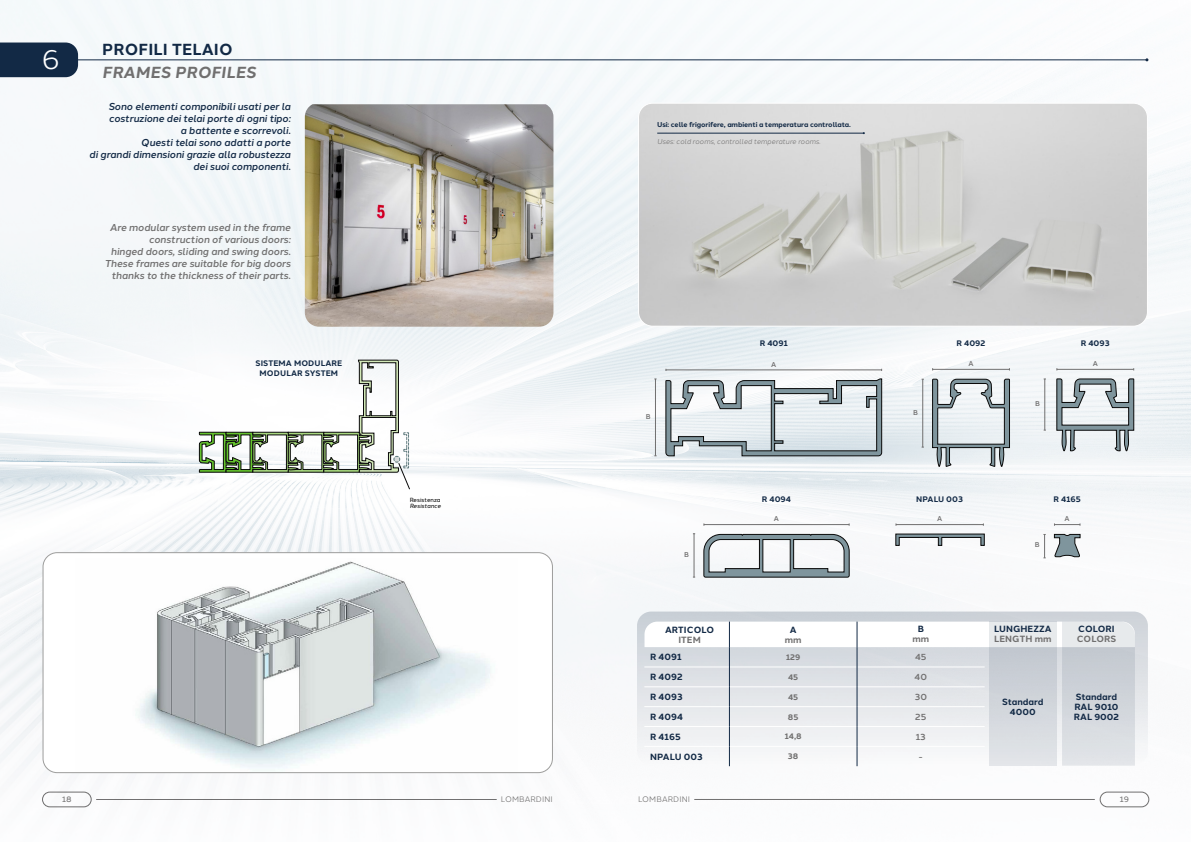
<style>
.page{position:relative;width:1191px;height:842px;background:#fff}
.page>*{position:absolute;margin:0;border:0;box-sizing:border-box;transform-origin:0 0}
.t1{font:27.5px "Halcom";color:#fff}
.t2{font:italic 700 16px "Halcom";letter-spacing:.01em;color:#706f6f}
.t3{font:700 16px "Halcom";letter-spacing:.01em;color:#122945}
.t4{font:italic 500 10px/12px "Halcom";letter-spacing:-.01em;color:#122945;text-align:right}
.t5{font:italic 500 10px/12px "Halcom";letter-spacing:-.01em;color:#706f6f;text-align:right}
.t6{font:700 9px/10px "Halcom";color:#122945;text-align:center}
.t7{font:700 9px "Halcom";letter-spacing:.01em;color:#706f6f}
.t8{font:500 9px "Halcom";color:#706f6f}
.t9{font:700 8px/9.6px "Halcom";letter-spacing:.01em;color:#122945;text-align:center}
.t10{font:8px "Halcom";letter-spacing:.01em;color:#706f6f}
.t11{font:700 8px "Halcom";color:#706f6f}
.t12{font:8px "Halcom";color:#706f6f}
.t13{font:700 7px "Halcom";letter-spacing:-.01em;color:#122945}
.t14{font:italic 7px "Halcom";letter-spacing:-.01em;color:#706f6f}
.t15{font:500 7px "Halcom";color:#706f6f}
.t16{font:6px "Halcom";color:#000}
.t17{font:italic 6px "Halcom";color:#000}
</style>
<div class="page">
<img style="left:0;top:0;width:1191px;height:808px">
<img style="left:638px;top:103px;width:509px;height:223px">
<div style="left:638px;top:103px;width:510px;height:224px;border:1px solid #fff;border-radius:14px"></div>
<div style="left:43px;top:553px;width:509px;height:220px;background:#fff;border-radius:14px"></div>
<img style="left:136px;top:561px;width:355px;height:208px">
<div style="left:43px;top:552px;width:510px;height:221px;border:1px solid #9d9d9c;border-radius:14px"></div>
<div style="left:0;top:43px;width:78px;height:34px;background:#122945"></div>
<hr style="left:75px;top:59px;width:1072px;height:1px;background:#122945">
<img style="left:305px;top:104px;width:248px;height:223px">
<svg style="left:199px;top:360px;width:211px;height:130px"></svg>
<svg style="left:665px;top:378px;width:217px;height:78px"></svg>
<hr style="left:655px;top:379px;width:1px;height:77px;background:#706f6f">
<hr style="left:666px;top:370px;width:215px;height:1px;background:#706f6f">
<svg style="left:1056px;top:378px;width:78px;height:73px"></svg>
<hr style="left:1044px;top:379px;width:1px;height:51px;background:#706f6f">
<hr style="left:1056px;top:369px;width:77px;height:1px;background:#706f6f">
<svg style="left:932px;top:379px;width:78px;height:90px"></svg>
<hr style="left:922px;top:379px;width:1px;height:68px;background:#706f6f">
<hr style="left:932px;top:369px;width:77px;height:1px;background:#706f6f">
<svg style="left:703px;top:534px;width:146px;height:43px"></svg>
<hr style="left:694px;top:534px;width:1px;height:43px;background:#706f6f">
<hr style="left:704px;top:524px;width:145px;height:1px;background:#706f6f">
<svg style="left:895px;top:534px;width:89px;height:12px"></svg>
<hr style="left:896px;top:524px;width:87px;height:1px;background:#706f6f">
<svg style="left:1054px;top:534px;width:26px;height:23px"></svg>
<svg style="left:1043px;top:534px;width:2px;height:25px"></svg>
<svg style="left:1054px;top:523px;width:26px;height:3px"></svg>
<hr style="left:657px;top:133px;width:207px;height:1px;background:#122945">
<svg style="left:637px;top:611px;width:511px;height:155px;background:#d5d9de"></svg>
<svg style="left:644px;top:622px;width:491px;height:144px"></svg>
<div style="left:42px;top:792px;width:49px;height:15px;border:1px solid #706f6f;border-radius:7px"></div>
<hr style="left:96px;top:799px;width:401px;height:1px;background:#706f6f">
<hr style="left:694px;top:799px;width:400px;height:1px;background:#706f6f">
<div style="left:1100px;top:792px;width:49px;height:15px;border:1px solid #706f6f;border-radius:7px"></div>
<h1 class="t1" style="left:42px;top:38px;width:20px">6</h1>
<h2 class="t3" style="left:102px;top:36px;width:132px">PROFILI TELAIO</h2>
<h2 class="t2" style="left:102px;top:59px;width:155px">FRAMES PROFILES</h2>
<p class="t4" style="left:89px;top:100px;width:203px">Sono elementi componibili usati per la costruzione dei telai porte di ogni tipo:<br>a battente e scorrevoli.<br>Questi telai sono adatti a porte<br>di grandi dimensioni grazie alla robustezza dei suoi componenti.</p>
<p class="t5" style="left:105px;top:220px;width:187px">Are modular system used in the frame construction of various doors:<br>hinged doors, sliding and swing doors.<br>These frames are suitable for big doors thanks to the thickness of their parts.</p>
<p class="t9" style="left:255px;top:358px;width:88px">SISTEMA MODULARE<br>MODULAR SYSTEM</p>
<p class="t16" style="left:410px;top:495px;width:32px">Resistenza</p>
<p class="t17" style="left:410px;top:502px;width:33px">Resistance</p>
<p class="t13" style="left:657px;top:119px;width:195px">Usi: celle frigorifere, ambienti a temperatura controllata.</p>
<p class="t14" style="left:657px;top:136px;width:165px">Uses: cold rooms, controlled temperature rooms.</p>
<p class="t15" style="left:646px;top:411px;width:6px">B</p>
<p class="t9" style="left:759px;top:338px;width:30px">R 4091</p>
<p class="t15" style="left:771px;top:359px;width:7px">A</p>
<p class="t15" style="left:913px;top:407px;width:6px">B</p>
<p class="t9" style="left:956px;top:338px;width:30px">R 4092</p>
<p class="t15" style="left:968px;top:358px;width:7px">A</p>
<p class="t15" style="left:1035px;top:398px;width:6px">B</p>
<p class="t9" style="left:1080px;top:338px;width:30px">R 4093</p>
<p class="t15" style="left:1092px;top:358px;width:7px">A</p>
<p class="t9" style="left:762px;top:493px;width:31px">R 4094</p>
<p class="t9" style="left:916px;top:493px;width:48px">NPALU 003</p>
<p class="t9" style="left:1053px;top:493px;width:29px">R 4165</p>
<p class="t15" style="left:774px;top:513px;width:7px">A</p>
<p class="t15" style="left:937px;top:513px;width:7px">A</p>
<p class="t15" style="left:1064px;top:513px;width:7px">A</p>
<p class="t15" style="left:1034px;top:539px;width:6px">B</p>
<p class="t15" style="left:684px;top:549px;width:6px">B</p>
<p class="t6" style="left:665px;top:624px;width:51px">ARTICOLO</p>
<p class="t7" style="left:678px;top:632px;width:24px">ITEM</p>
<p class="t6" style="left:790px;top:624px;width:8px">A</p>
<p class="t7" style="left:785px;top:632px;width:18px">mm</p>
<p class="t6" style="left:917px;top:623px;width:8px">B</p>
<p class="t7" style="left:912px;top:632px;width:18px">mm</p>
<p class="t6" style="left:994px;top:623px;width:59px">LUNGHEZZA</p>
<p class="t7" style="left:994px;top:632px;width:59px">LENGTH mm</p>
<p class="t6" style="left:1078px;top:623px;width:38px">COLORI</p>
<p class="t7" style="left:1076px;top:632px;width:41px">COLORS</p>
<p class="t6" style="left:650px;top:651px;width:33px">R 4091</p>
<p class="t11" style="left:786px;top:651px;width:16px">129</p>
<p class="t8" style="left:915px;top:650px;width:13px">45</p>
<p class="t6" style="left:650px;top:671px;width:34px">R 4092</p>
<p class="t11" style="left:788px;top:671px;width:12px">45</p>
<p class="t8" style="left:914px;top:670px;width:14px">40</p>
<p class="t6" style="left:650px;top:691px;width:34px">R 4093</p>
<p class="t11" style="left:788px;top:690px;width:12px">45</p>
<p class="t8" style="left:914px;top:690px;width:14px">30</p>
<p class="t6" style="left:650px;top:711px;width:34px">R 4094</p>
<p class="t11" style="left:788px;top:710px;width:12px">85</p>
<p class="t8" style="left:915px;top:709px;width:13px">25</p>
<p class="t6" style="left:650px;top:731px;width:32px">R 4165</p>
<p class="t11" style="left:784px;top:730px;width:19px">14,8</p>
<p class="t8" style="left:915px;top:729px;width:12px">13</p>
<p class="t6" style="left:650px;top:751px;width:54px">NPALU 003</p>
<p class="t11" style="left:788px;top:750px;width:12px">38</p>
<p class="t8" style="left:919px;top:749px;width:5px">-</p>
<p class="t6" style="left:1002px;top:696px;width:43px">Standard<br>4000</p>
<p class="t6" style="left:1074px;top:691px;width:47px;text-align:left">Standard<br>RAL 9010<br>RAL 9002</p>
<p class="t12" style="left:62px;top:793px;width:11px">18</p>
<p class="t10" style="left:501px;top:793px;width:54px">LOMBARDINI</p>
<p class="t10" style="left:638px;top:793px;width:54px">LOMBARDINI</p>
<p class="t12" style="left:1119px;top:793px;width:11px">19</p>
</div>
